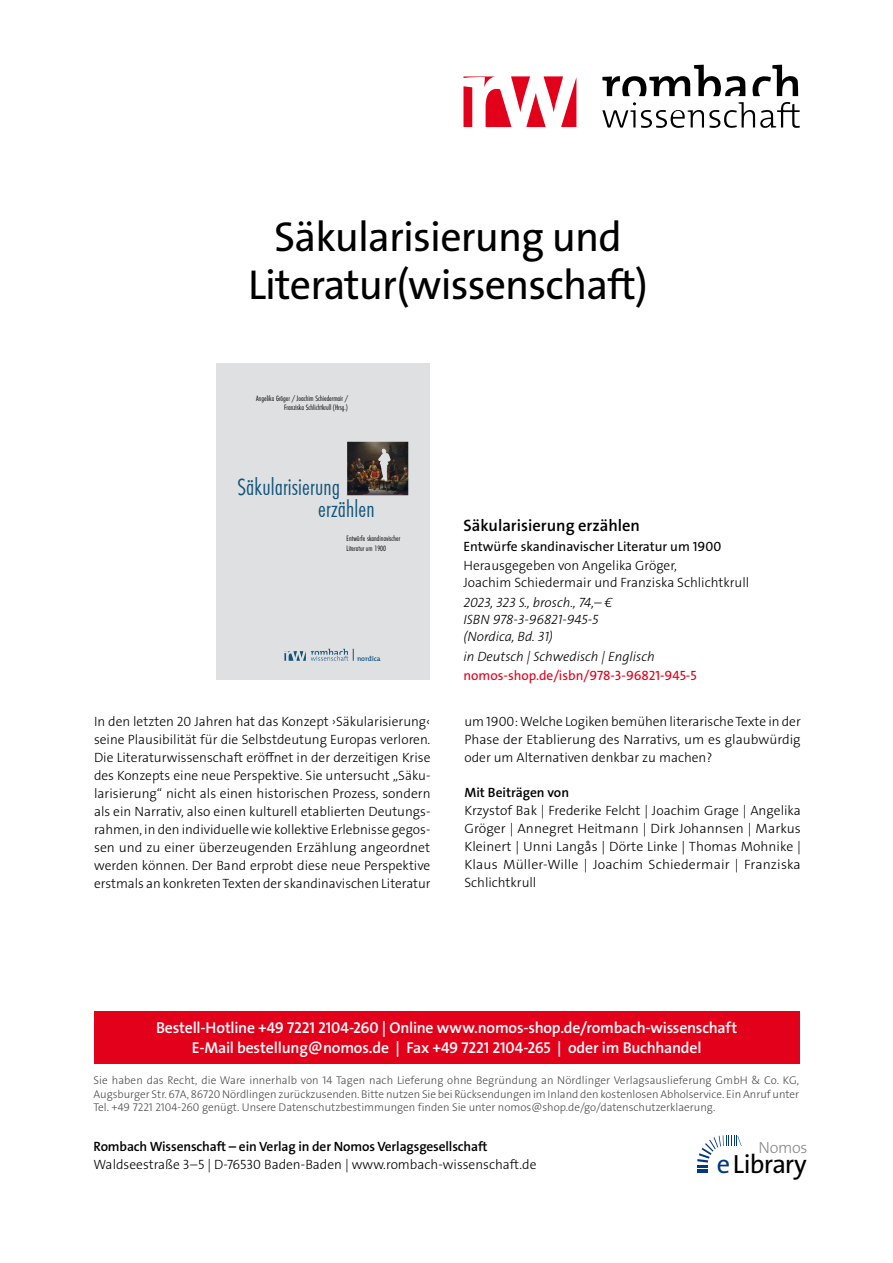
<style>
.page{position:relative;width:893px;height:1263px;background:#fff}
.page>*{position:absolute;margin:0;border:0;box-sizing:border-box;transform-origin:0 0}
.t1{font:42px/48px "The Sans Os F";letter-spacing:-.02em;color:#000;text-align:center}
.t2{font:26.4px "The Sans Os F";letter-spacing:-.03em;color:#000}
.t3{font:300 24.6px/21.6px "Futura Con";letter-spacing:.005em;color:#0f537a}
.t4{font:600 16.5px "The Sans Os F";color:#000}
.t5{font:300 16.2px "The Sans Os F";letter-spacing:-.02em;color:#87888a}
.t6{font:600 15.75px/21px "The Sans Os F";letter-spacing:-.01em;color:#fff;text-align:center}
.t7{font:300 13.5px/18px "The Sans Os F";color:#000;text-align:justify}
.t8{font:italic 300 13.5px/17.2px "The Sans Os F";color:#000}
.t9{font:600 13.5px "The Sans Os F";letter-spacing:-.01em;color:#000}
.t10{font:13.5px "The Sans Os F";color:#000}
.t11{font:13.5px "The Sans Os F";color:#e2001a}
.t12{font:300 11.25px/13.5px "The Sans Os F";color:#4b4b4d;text-align:justify}
.t13{font:300 7.95px/9px "Futura Con";color:#000;text-align:right}
.t14{font:600 7.05px "The Mix C5";color:#0f537a}
.s1{color:#003882}
</style>
<div class="page">
<div style="left:94px;top:1011px;width:705px;height:52px;background:#e2001a"></div>
<svg style="left:602px;top:65px;width:143px;height:31px"></svg>
<svg style="left:752px;top:65px;width:46px;height:31px"></svg>
<svg style="left:463px;top:76px;width:113px;height:51px"></svg>
<svg style="left:602px;top:102px;width:198px;height:26px"></svg>
<svg style="left:697px;top:1135px;width:45px;height:38px"></svg>
<div style="left:216px;top:364px;width:214px;height:315px;background:#dfe0e1"></div>
<svg style="left:284px;top:649px;width:70px;height:12px"></svg>
<img style="left:347px;top:442px;width:61px;height:53px">
<h1 class="t1" style="left:248px;top:217px;width:401px">Säkularisierung und<br>Literatur(wissenschaft)</h1>
<p class="t13" style="left:256px;top:393px;width:93px">Angelika Gröger / Joachim Schiedermair /<br>Franziska Schlichtkrull (Hrsg.)</p>
<h3 class="t3" style="left:318px;top:475px;width:58px;text-indent:-80px">Säkularisierung erzählen</h3>
<p class="t13" style="left:347px;top:534px;width:55px;text-align:left">Entwürfe skandinavischer<br>Literatur um 1900</p>
<p class="t14" style="left:357px;top:654px;width:25px">nordica</p>
<p class="t4" style="left:463px;top:515px;width:178px">Säkularisierung erzählen</p>
<p class="t10" style="left:463px;top:541px;width:259px">Entwürfe skandinavischer Literatur um 1900</p>
<p class="t7" style="left:463px;top:557px;width:287px;line-height:17.2px">Herausgegeben von Angelika Gröger,<br>Joachim Schiedermair und Franziska Schlichtkrull</p>
<p class="t8" style="left:463px;top:594px;width:150px">2023, 323 S., brosch., 74,– €<br>ISBN 978-3-96821-945-5 (Nordica, Bd. 31)</p>
<p class="t8" style="left:463px;top:648px;width:193px">in Deutsch | Schwedisch | Englisch</p>
<p class="t11" style="left:463px;top:670px;width:235px">nomos-shop.de/isbn/978-3-96821-945-5</p>
<p class="t7" style="left:94px;top:713px;width:338px">In den letzten 20 Jahren hat das Konzept ›Säkularisierung‹ seine Plausibilität für die Selbstdeutung Europas verloren.<br>Die Literaturwissenschaft eröffnet in der derzeitigen Krise des Konzepts eine neue Perspektive. Sie untersucht „Säku&shy;larisierung“ nicht als einen historischen Prozess, sondern als ein Narrativ, also einen kulturell etablierten Deutungs&shy;rahmen, in den individuelle wie kollektive Erlebnisse gegos&shy;sen und zu einer überzeugenden Erzählung angeordnet werden können. Der Band erprobt diese neue Perspektive erstmals an konkreten Texten der skandinavischen Literatur</p>
<p class="t7" style="left:464px;top:713px;width:338px">um 1900: Welche Logiken bemühen literarische Texte in der Phase der Etablierung des Narrativs, um es glaubwürdig oder um Alternativen denkbar zu machen?</p>
<p class="t9" style="left:464px;top:784px;width:106px">Mit Beiträgen von</p>
<p class="t7" style="left:464px;top:802px;width:338px">Krzystof Bak | Frederike Felcht | Joachim Grage | Angelika Gröger | Annegret Heitmann | Dirk Johannsen | Markus Kleinert | Unni Langås | Dörte Linke | Thomas Mohnike | Klaus Müller-Wille | Joachim Schiedermair | Franziska Schlichtkrull</p>
<p class="t6" style="left:156px;top:1017px;width:583px">Bestell-Hotline +49 7221 2104-260 | Online www.nomos-shop.de/rombach-wissenschaft<br>E-Mail bestellung@nomos.de | Fax +49 7221 2104-265 | oder im Buchhandel</p>
<p class="t12" style="left:94px;top:1074px;width:707px">Sie haben das Recht, die Ware innerhalb von 14 Tagen nach Lieferung ohne Begründung an Nördlinger Verlagsauslieferung GmbH &amp; Co. KG, Augsburger Str. 67A, 86720 Nördlingen zurückzusenden. Bitte nutzen Sie bei Rücksendungen im Inland den kostenlosen Abholservice. Ein Anruf unter Tel. +49 7221 2104-260 genügt. Unsere Datenschutzbestimmungen finden Sie unter nomos@shop.de/go/datenschutzerklaerung.</p>
<p class="t9" style="left:94px;top:1138px;width:395px">Rombach Wissenschaft – ein Verlag in der Nomos Verlagsgesellschaft</p>
<p class="t7" style="left:94px;top:1156px;width:444px">Waldseestraße 3–5 | D-76530 Baden-Baden | www.rombach-wissenschaft.de</p>
<h2 class="t2" style="left:717px;top:1153px;width:91px"><span class="s1">e</span>Library</h2>
<p class="t5" style="left:758px;top:1137px;width:51px">Nomos</p>
</div>
